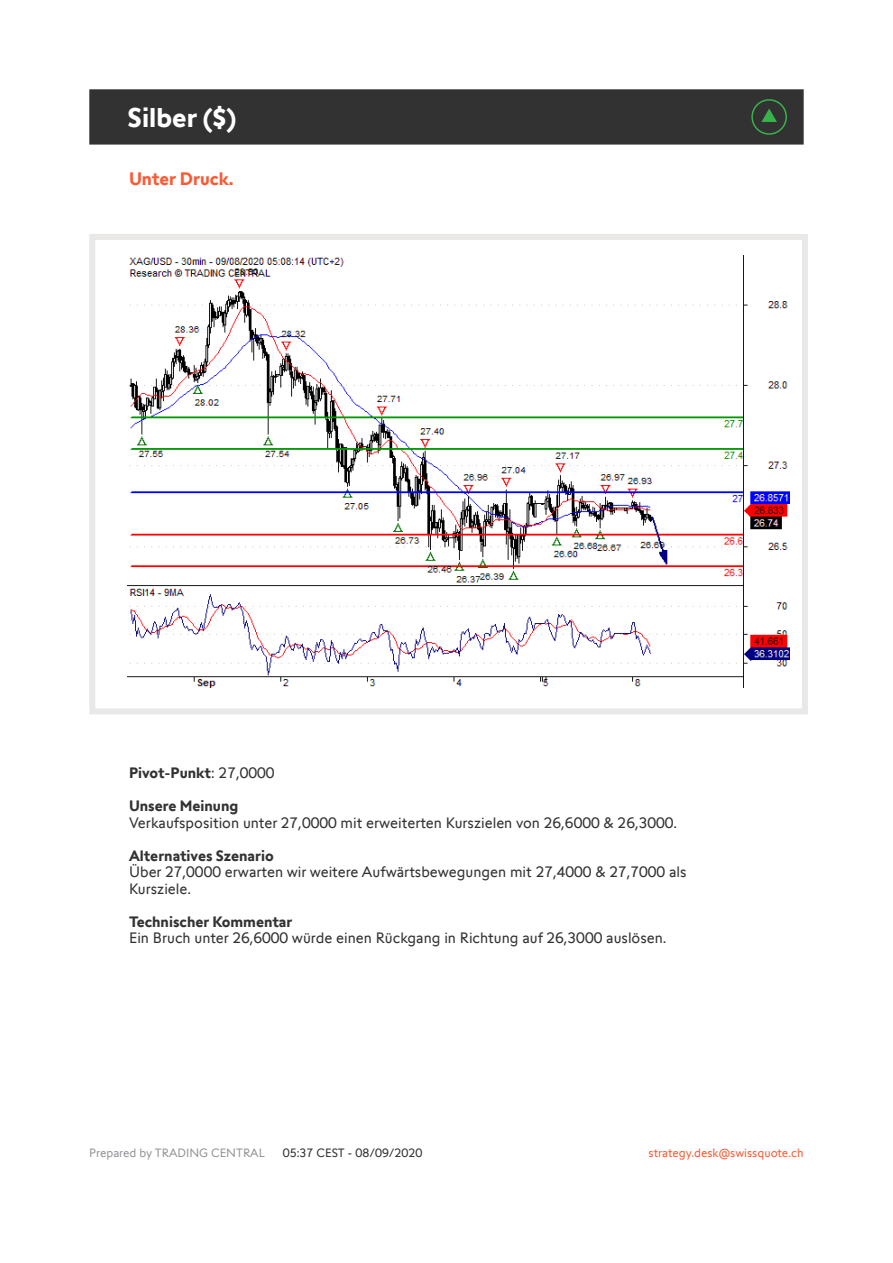
<style>
.page{position:relative;width:893px;height:1263px;background:#fff}
.page>*{position:absolute;margin:0;border:0;box-sizing:border-box;transform-origin:0 0}
.t1{font:700 27px "Swissquote CT";color:#fff}
.t2{font:700 18px "Swissquote CT";color:#fa5b35}
.t3{font:15px/16.5px "Swissquote CT";color:#323232}
.t4{font:700 15px "Swissquote CT";color:#323232}
.t5{font:12px "Swissquote CT";color:#fa5b35}
.t6{font:12px "Swissquote CT";color:#939598}
.t7{font:12px "Swissquote CT";color:#323232}
.s1{font-weight:400}
</style>
<div class="page">
<div style="left:89px;top:234px;width:719px;height:480px;border:6px solid #e9e8e7"></div>
<div style="left:89px;top:89px;width:715px;height:56px;background:#323232;border:2px solid #323232"></div>
<img style="left:128px;top:255px;width:661px;height:432px">
<svg style="left:751px;top:99px;width:36px;height:36px"></svg>
<h1 class="t1" style="left:128px;top:101px;width:110px">Silber ($)</h1>
<p class="t2" style="left:129px;top:168px;width:106px">Unter Druck.</p>
<p class="t4" style="left:129px;top:764px;width:147px">Pivot-Punkt<span class="s1">: 27,0000</span></p>
<p class="t4" style="left:129px;top:797px;width:111px">Unsere Meinung</p>
<p class="t3" style="left:129px;top:814px;width:550px">Verkaufsposition unter 27,0000 mit erweiterten Kurszielen von 26,6000 &amp; 26,3000.</p>
<p class="t4" style="left:129px;top:846px;width:146px">Alternatives Szenario</p>
<p class="t3" style="left:129px;top:864px;width:559px">Über 27,0000 erwarten wir weitere Aufwärtsbewegungen mit 27,4000 &amp; 27,7000 als<br>Kursziele.</p>
<p class="t4" style="left:129px;top:912px;width:165px">Technischer Kommentar</p>
<p class="t3" style="left:129px;top:930px;width:539px">Ein Bruch unter 26,6000 würde einen Rückgang in Richtung auf 26,3000 auslösen.</p>
<p class="t6" style="left:89px;top:1145px;width:177px">Prepared by TRADING CENTRAL</p>
<p class="t7" style="left:283px;top:1145px;width:141px">05:37 CEST - 08/09/2020</p>
<p class="t5" style="left:649px;top:1145px;width:157px">strategy.desk@swissquote.ch</p>
</div>
